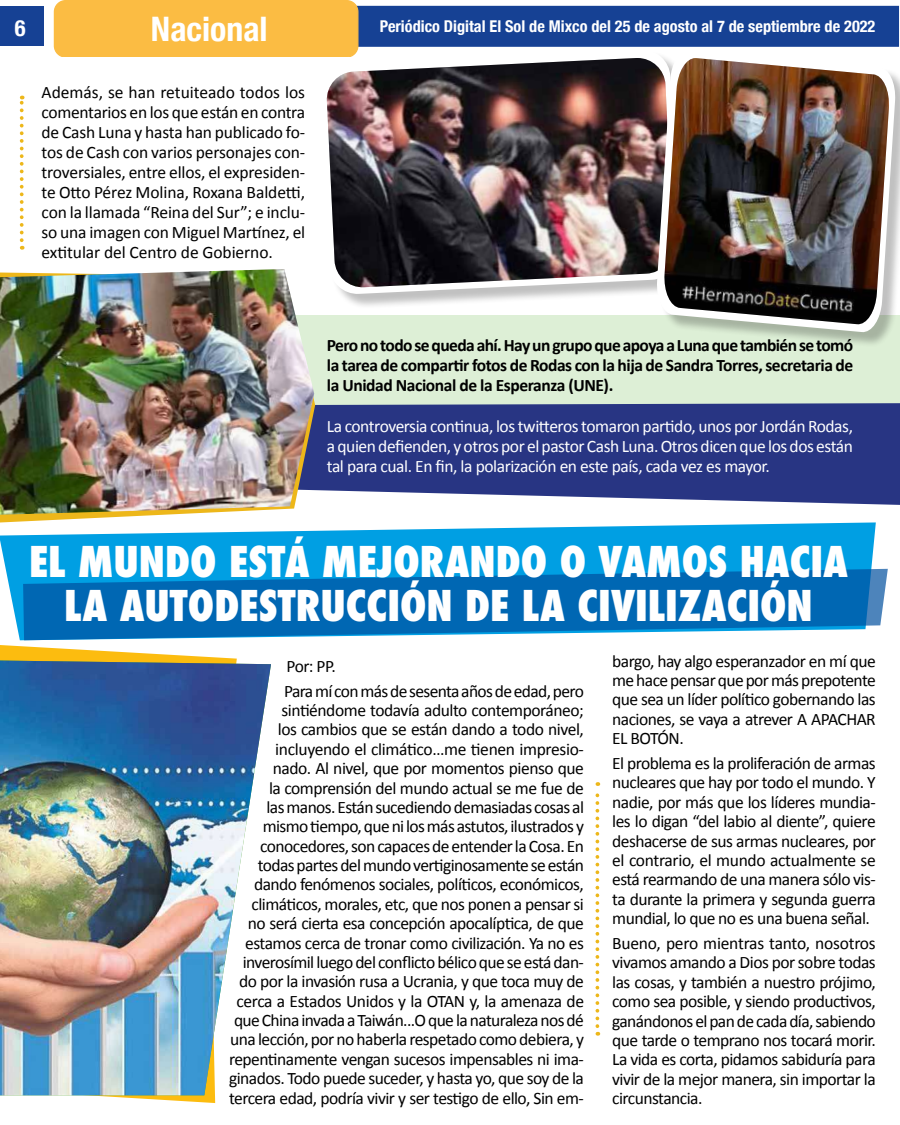
<style>
.page{position:relative;width:900px;height:1125px;background:#fff}
.page>*{position:absolute;margin:0;border:0;box-sizing:border-box;transform-origin:0 0}
.t1{font:800 condensed 41.25px/43.8px "Futura";color:#fff;text-align:center}
.t2{font:700 condensed 33.75px "Helvetica Neue";color:#fff}
.t3{font:700 condensed 22.5px "Helvetica Neue";color:#fff}
.t4{font:17.5px/19.4px "Calibri";letter-spacing:-.03em;color:#000;text-align:justify}
.t5{font:17.5px/20px "Calibri";letter-spacing:-.025em;color:#fff;text-align:justify}
.t6{font:700 17.5px/20px "Calibri";letter-spacing:-.025em;color:#000;text-align:justify}
.t7{font:700 condensed 16.25px "Helvetica Neue";color:#fff}
</style>
<div class="page">
<div style="left:279px;top:315px;width:621px;height:128px;background:#ddefd6"></div>
<svg style="left:315px;top:403px;width:585px;height:102px;background:#39458c"></svg>
<div style="left:64px;top:6px;width:834px;height:40px;background:#164194"></div>
<div style="left:63px;top:6px;width:836px;height:41px;border:1px solid #164194"></div>
<div style="left:0;top:6px;width:44px;height:40px;background:#164194"></div>
<div style="left:54px;top:0;width:304px;height:56px;background:#fbbc43"></div>
<div style="left:323px;top:52px;width:371px;height:257px;background:#000;opacity:.25"></div>
<svg style="left:320px;top:49px;width:336px;height:246px"></svg>
<img style="left:326px;top:58px;width:330px;height:230px">
<div style="left:659px;top:52px;width:241px;height:296px;background:#000;opacity:.25"></div>
<svg style="left:656px;top:52px;width:240px;height:281px"></svg>
<img style="left:663px;top:58px;width:227px;height:267px">
<svg style="left:0;top:393px;width:315px;height:129px"></svg>
<img style="left:0;top:269px;width:314px;height:246px">
<svg style="left:20px;top:96px;width:4px;height:144px"></svg>
<svg style="left:0;top:522px;width:876px;height:118px;fill:#009fe3"></svg>
<svg style="left:23px;top:569px;width:865px;height:71px;background:#157abf"></svg>
<svg style="left:0;top:645px;width:237px;height:458px"></svg>
<img style="left:0;top:661px;width:271px;height:434px">
<svg style="left:596px;top:782px;width:3px;height:244px"></svg>
<p class="t3" style="left:15px;top:10px;width:12px">6</p>
<h2 class="t2" style="left:151px;top:1px;width:118px">Nacional</h2>
<p class="t7" style="left:380px;top:13px;width:497px">Periódico Digital El Sol de Mixco del 25 de agosto al 7 de septiembre de 2022</p>
<p class="t4" style="left:42px;top:82px;width:265px;line-height:20px">Además, se han retuiteado todos los comentarios en los que están en contra de Cash Luna y hasta han publicado fo&shy;tos de Cash con varios personajes con&shy;troversiales, entre ellos, el expresiden&shy;te Otto Pérez Molina, Roxana Baldetti, con la llamada “Reina del Sur”; e inclu&shy;so una imagen con Miguel Martínez, el extitular del Centro de Gobierno.</p>
<p class="t6" style="left:327px;top:335px;width:528px">Pero no todo se queda ahí. Hay un grupo que apoya a Luna que también se tomó la tarea de compartir fotos de Rodas con la hija de Sandra Torres, secretaria de la Unidad Nacional de la Esperanza (UNE).</p>
<p class="t5" style="left:327px;top:415px;width:528px">La controversia continua, los twitteros tomaron partido, unos por Jordán Rodas, a quien defienden, y otros por el pastor Cash Luna. Otros dicen que los dos están tal para cual. En fin, la polarización en este país, cada vez es mayor.</p>
<h1 class="t1" style="left:29px;top:541px;width:821px">EL MUNDO ESTÁ MEJORANDO O VAMOS HACIA<br>LA AUTODESTRUCCIÓN DE LA CIVILIZACIÓN</h1>
<p class="t4" style="left:284px;top:653px;width:301px;line-height:25px">Por: PP.<br>Para mí con más de sesenta años de edad, pero</p>
<p class="t4" style="left:229px;top:700px;width:357px;text-align:right">sintiéndome todavía adulto contemporáneo;<br>los cambios que se están dando a todo nivel, incluyendo el climático…me tienen impresio-<br>nado. Al nivel, que por momentos pienso que<br>la comprensión del mundo actual se me fue de<br>las manos. Están sucediendo demasiadas cosas al mismo tiempo, que ni los más astutos, ilustrados y conocedores, son capaces de entender la Cosa. En todas partes del mundo vertiginosamente se están dando fenómenos sociales, políticos, económicos, climáticos, morales, etc, que nos ponen a pensar si<br>no será cierta esa concepción apocalíptica, de que estamos cerca de tronar como civilización. Ya no es inverosímil luego del conflicto bélico que se está dan&shy;do por la invasión rusa a Ucrania, y que toca muy de cerca a Estados Unidos y la OTAN y, la amenaza de que China invada a Taiwán...O que la naturaleza nos dé una lección, por no haberla respetado como debiera, y repentinamente vengan sucesos impensables ni ima&shy;ginados. Todo puede suceder, y hasta yo, que soy de la tercera edad, podría vivir y ser testigo de ello, Sin em-</p>
<p class="t4" style="left:612px;top:650px;width:265px">bargo, hay algo esperanzador en mí que me hace pensar que por más prepotente que sea un líder político gobernando las naciones, se vaya a atrever A APACHAR EL BOTÓN.</p>
<p class="t4" style="left:612px;top:753px;width:265px">El problema es la proliferación de armas nucleares que hay por todo el mundo. Y nadie, por más que los líderes mundia&shy;les lo digan “del labio al diente”, quiere deshacerse de sus armas nucleares, por el contrario, el mundo actualmente se está rearmando de una manera sólo vis&shy;ta durante la primera y segunda guerra mundial, lo que no es una buena señal.</p>
<p class="t4" style="left:612px;top:933px;width:265px">Bueno, pero mientras tanto, nosotros vivamos amando a Dios por sobre todas las cosas, y también a nuestro prójimo, como sea posible, y siendo productivos, ganándonos el pan de cada día, sabiendo que tarde o temprano nos tocará morir.<br>La vida es corta, pidamos sabiduría para vivir de la mejor manera, sin importar la circunstancia.</p>
</div>
